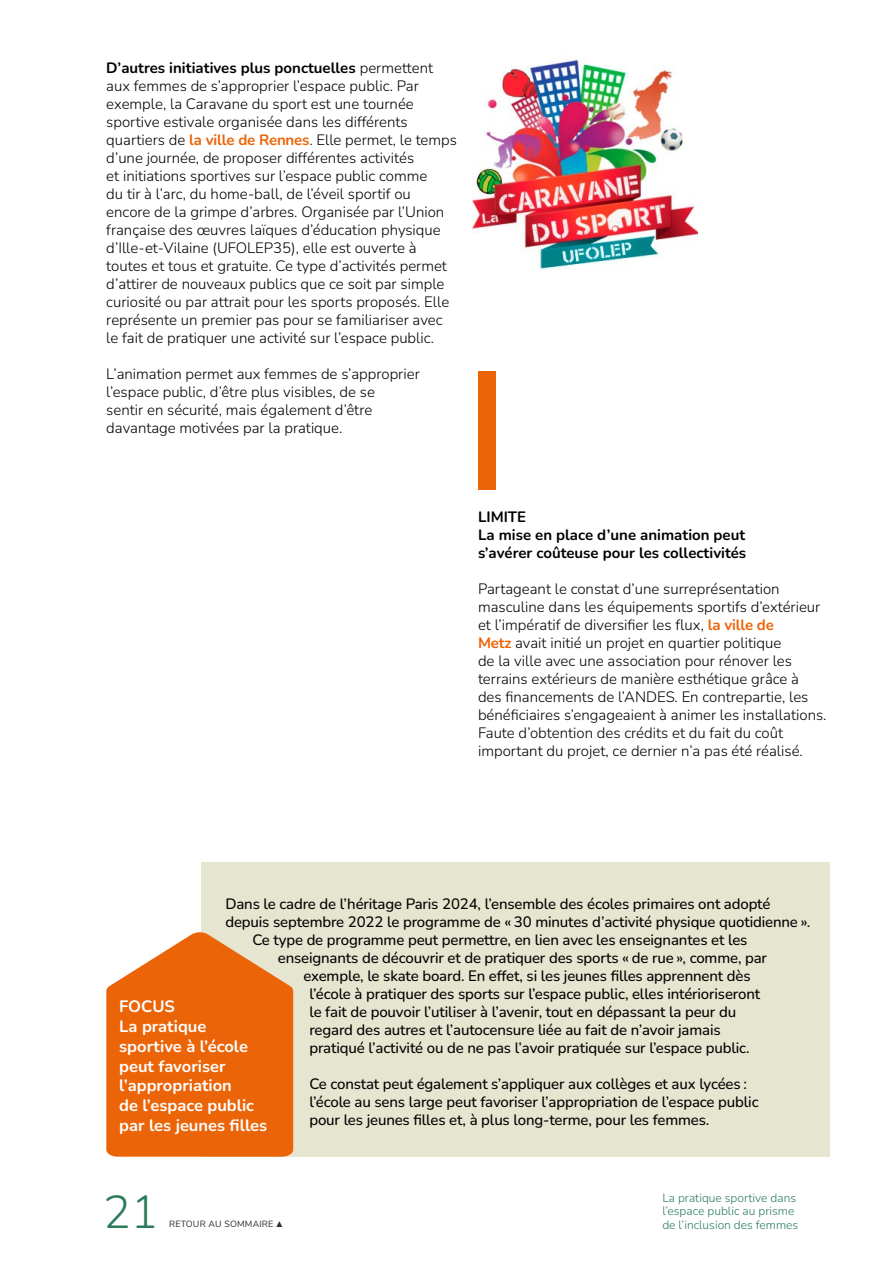
<style>
.page{position:relative;width:893px;height:1263px;background:#fff}
.page>*{position:absolute;margin:0;border:0;box-sizing:border-box;transform-origin:0 0}
.t1{font:300 46.05px "Nunito";color:#2b7c59}
.t2{font:700 16.5px/19.8px "Nunito";color:#fff}
.t3{font:300 15px/18px "Nunito";color:#000}
.t4{font:500 15px/18px "Nunito";letter-spacing:-.01em;color:#000}
.t5{font:700 15px/18px "Nunito";color:#000}
.t6{font:300 12px/13.5px "Nunito";color:#2b7c59}
.t7{font:9px "Nunito Sans";letter-spacing:.02em;color:#2d2d2d}
.s1{font-weight:700}
.s2{font-weight:700;color:#ec6408}
.s3{font-family:"Wigrum";font-weight:300}
</style>
<div class="page">
<div style="left:478px;top:371px;width:17px;height:119px;background:#ec6408"></div>
<img style="left:472px;top:59px;width:225px;height:211px">
<div style="left:201px;top:862px;width:628px;height:295px;background:#e5e5d0"></div>
<svg style="left:106px;top:932px;width:187px;height:225px;background:#ec7523"></svg>
<p class="t3" style="left:106px;top:58px;width:352px"><span class="s1">D’autres initiatives plus ponctuelles</span> permettent aux femmes de s’approprier l’espace public. Par exemple, la Caravane du sport est une tournée sportive estivale organisée dans les différents quartiers de <span class="s2">la ville de Rennes</span>. Elle permet, le temps d’une journée, de proposer différentes activités<br>et initiations sportives sur l’espace public comme<br>du tir à l’arc, du home-ball, de l’éveil sportif ou encore de la grimpe d’arbres. Organisée par l’Union française des œuvres laïques d’éducation physique d’Ille-et-Vilaine (UFOLEP35), elle est ouverte à toutes et tous et gratuite. Ce type d’activités permet d’attirer de nouveaux publics que ce soit par simple curiosité ou par attrait pour les sports proposés. Elle représente un premier pas pour se familiariser avec le fait de pratiquer une activité sur l’espace public.</p>
<p class="t3" style="left:106px;top:364px;width:315px">L’animation permet aux femmes de s’approprier l’espace public, d’être plus visibles, de se<br>sentir en sécurité, mais également d’être davantage motivées par la pratique.</p>
<p class="t5" style="left:478px;top:507px;width:270px">LIMITE<br>La mise en place d’une animation peut s’avérer coûteuse pour les collectivités</p>
<p class="t3" style="left:478px;top:579px;width:350px">Partageant le constat d’une surreprésentation masculine dans les équipements sportifs d’extérieur et l’impératif de diversifier les flux, <span class="s2">la ville de<br>Metz</span> avait initié un projet en quartier politique<br>de la ville avec une association pour rénover les terrains extérieurs de manière esthétique grâce à des financements de l’ANDES. En contrepartie, les bénéficiaires s’engageaient à animer les installations.<br>Faute d’obtention des crédits et du fait du coût important du projet, ce dernier n’a pas été réalisé.</p>
<p class="t4" style="left:225px;top:894px;width:547px">Dans le cadre de l’héritage Paris 2024, l’ensemble des écoles primaires ont adopté</p>
<p class="t4" style="left:225px;top:912px;width:586px">depuis septembre 2022 le programme de « 30 minutes d’activité physique quotidienne ».</p>
<p class="t4" style="left:252px;top:930px;width:497px">Ce type de programme peut permettre, en lien avec les enseignantes et les</p>
<p class="t4" style="left:278px;top:948px;width:491px">enseignants de découvrir et de pratiquer des sports « de rue », comme, par</p>
<p class="t4" style="left:303px;top:966px;width:449px">exemple, le skate board. En effet, si les jeunes filles apprennent dès</p>
<p class="t4" style="left:309px;top:984px;width:452px">l’école à pratiquer des sports sur l’espace public, elles intérioriseront</p>
<p class="t4" style="left:309px;top:1002px;width:428px">le fait de pouvoir l’utiliser à l’avenir, tout en dépassant la peur du</p>
<p class="t4" style="left:309px;top:1020px;width:413px">regard des autres et l’autocensure liée au fait de n’avoir jamais</p>
<p class="t4" style="left:309px;top:1038px;width:442px">pratiqué l’activité ou de ne pas l’avoir pratiquée sur l’espace public.</p>
<p class="t4" style="left:309px;top:1074px;width:451px">Ce constat peut également s’appliquer aux collèges et aux lycées : l’école au sens large peut favoriser l’appropriation de l’espace public pour les jeunes filles et, à plus long-terme, pour les femmes.</p>
<p class="t2" style="left:119px;top:996px;width:149px">FOCUS<br>La pratique sportive à l’école peut favoriser l’appropriation<br>de l’espace public par les jeunes filles</p>
<h1 class="t1" style="left:103px;top:1180px;width:57px">21</h1>
<p class="t6" style="left:662px;top:1190px;width:135px">La pratique sportive dans l’espace public au prisme</p>
<p class="t7" style="left:169px;top:1218px;width:115px">RETOUR AU SOMMAIRE <span class="s3">▲</span></p>
<p class="t6" style="left:662px;top:1217px;width:137px">de l’inclusion des femmes</p>
</div>
